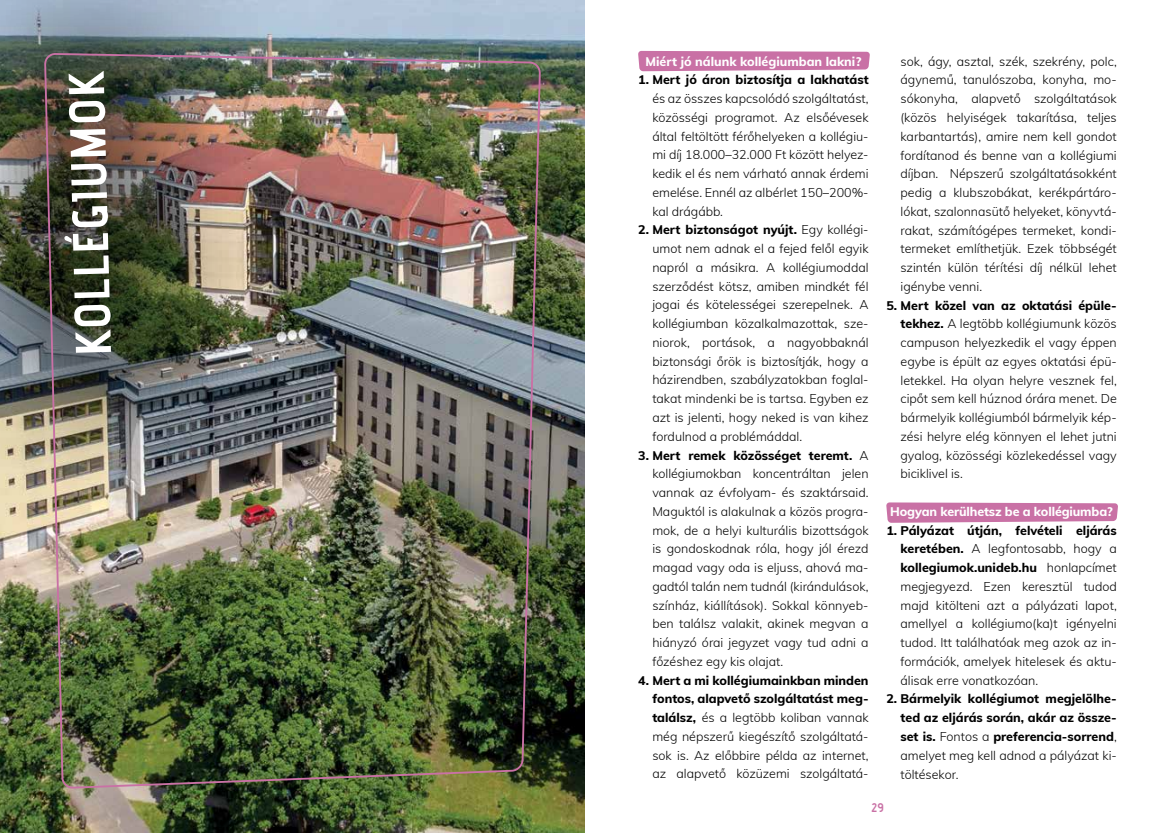
<style>
.page{position:relative;width:1170px;height:833px;background:#fff}
.page>*{position:absolute;margin:0;border:0;box-sizing:border-box;transform-origin:0 0}
.t1{font:700 50px "Advent Pro";color:#fff}
.t2{font:300 12.5px/18.8px "Muli";color:#000;text-align:justify}
.t3{font:800 12.5px/18.8px "Muli";color:#000;text-align:justify}
.t4{font:800 12.5px "Muli";letter-spacing:-.01em;color:#fff}
.t5{font:700 12.5px "Advent Pro";color:#c971a5}
.s1{font-weight:800}
.s2{font-weight:300}
</style>
<div class="page">
<svg style="left:886px;top:502px;width:231px;height:21px;background:#ce7ead"></svg>
<img style="left:0;top:0;width:585px;height:833px">
<div style="left:0;top:0;width:263px;height:503px;background:#000;opacity:.75"></div>
<svg style="left:638px;top:51px;width:231px;height:20px;background:#cb78a9"></svg>
<img style="left:45px;top:52px;width:495px;height:736px">
<h1 class="t1" style="left:64px;top:357px;width:287px;rotate:-92deg">KOLLÉGIUMOK</h1>
<p class="t4" style="left:645px;top:52px;width:217px">Miért jó nálunk kollégiumban lakni?</p>
<p class="t3" style="left:638px;top:70px;width:232px">1. Mert jó áron biztosítja a lakhatást</p>
<p class="t2" style="left:652px;top:89px;width:218px">és az összes kapcsolódó szolgáltatást, közösségi programot. Az elsőévesek által feltöltött férőhelyeken a kollégiu&shy;mi díj 18.000–32.000 Ft között helyez&shy;kedik el és nem várható annak érdemi emelése. Ennél az albérlet 150–200%- kal drágább.</p>
<p class="t2" style="left:652px;top:220px;width:218px;text-indent:-14px"><span class="s1">2. Mert biztonságot nyújt.</span> Egy kollégi&shy;umot nem adnak el a fejed felől egyik napról a másikra. A kollégiumoddal szerződést kötsz, amiben mindkét fél jogai és kötelességei szerepelnek. A kollégiumban közalkalmazottak, sze&shy;niorok, portások, a nagyobbaknál biztonsági őrök is biztosítják, hogy a házirendben, szabályzatokban foglal&shy;takat mindenki be is tartsa. Egyben ez azt is jelenti, hogy neked is van kihez fordulnod a problémáddal.</p>
<p class="t2" style="left:652px;top:445px;width:218px;text-indent:-14px"><span class="s1">3. Mert remek közösséget teremt.</span> A kollégiumokban koncentráltan jelen vannak az évfolyam- és szaktársaid.<br>Maguktól is alakulnak a közös progra&shy;mok, de a helyi kulturális bizottságok is gondoskodnak róla, hogy jól érezd magad vagy oda is eljuss, ahová ma&shy;gadtól talán nem tudnál (kirándulások, színház, kiállítások). Sokkal könnyeb&shy;ben találsz valakit, akinek megvan a hiányzó órai jegyzet vagy tud adni a főzéshez egy kis olajat.</p>
<p class="t2" style="left:652px;top:670px;width:218px;text-indent:-14px"><span class="s1">4. Mert a mi kollégiumainkban minden fontos, alapvető szolgáltatást meg&shy;találsz,</span> és a legtöbb koliban vannak még népszerű kiegészítő szolgáltatá&shy;sok is. Az előbbire példa az internet, az alapvető közüzemi szolgáltatá-</p>
<p class="t2" style="left:900px;top:51px;width:218px">sok, ágy, asztal, szék, szekrény, polc, ágynemű, tanulószoba, konyha, mo&shy;sókonyha, alapvető szolgáltatások (közös helyiségek takarítása, teljes karbantartás), amire nem kell gondot fordítanod és benne van a kollégiumi díjban. Népszerű szolgáltatásokként pedig a klubszobákat, kerékpártáro&shy;lókat, szalonnasütő helyeket, könyvtá&shy;rakat, számítógépes termeket, kondi&shy;termeket említhetjük. Ezek többségét szintén külön térítési díj nélkül lehet igénybe venni.</p>
<p class="t2" style="left:900px;top:295px;width:218px;text-indent:-14px"><span class="s1">5. Mert közel van az oktatási épüle&shy;tekhez.</span> A legtöbb kollégiumunk közös campuson helyezkedik el vagy éppen egybe is épült az egyes oktatási épü&shy;letekkel. Ha olyan helyre vesznek fel, cipőt sem kell húznod órára menet. De bármelyik kollégiumból bármelyik kép&shy;zési helyre elég könnyen el lehet jutni gyalog, közösségi közlekedéssel vagy biciklivel is.</p>
<p class="t4" style="left:890px;top:502px;width:224px">Hogyan kerülhetsz be a kollégiumba?</p>
<p class="t2" style="left:900px;top:520px;width:218px;text-indent:-14px"><span class="s1">1. Pályázat útján, felvételi eljárás keretében.</span> A legfontosabb, hogy a <span class="s1">kollegiumok.unideb.hu</span> honlapcímet megjegyezd. Ezen keresztül tudod majd kitölteni azt a pályázati lapot, amellyel a kollégiumo(ka)t igényelni tudod. Itt találhatóak meg azok az in&shy;formációk, amelyek hitelesek és aktu&shy;álisak erre vonatkozóan.</p>
<p class="t3" style="left:900px;top:689px;width:218px;text-indent:-14px">2. Bármelyik kollégiumot megjelölhe&shy;ted az eljárás során, akár az össze&shy;set is. <span class="s2">Fontos a</span> preferencia-sorrend<span class="s2">, amelyet meg kell adnod a pályázat ki&shy;töltésekor.</span></p>
<p class="t5" style="left:871px;top:800px;width:13px">29</p>
</div>
